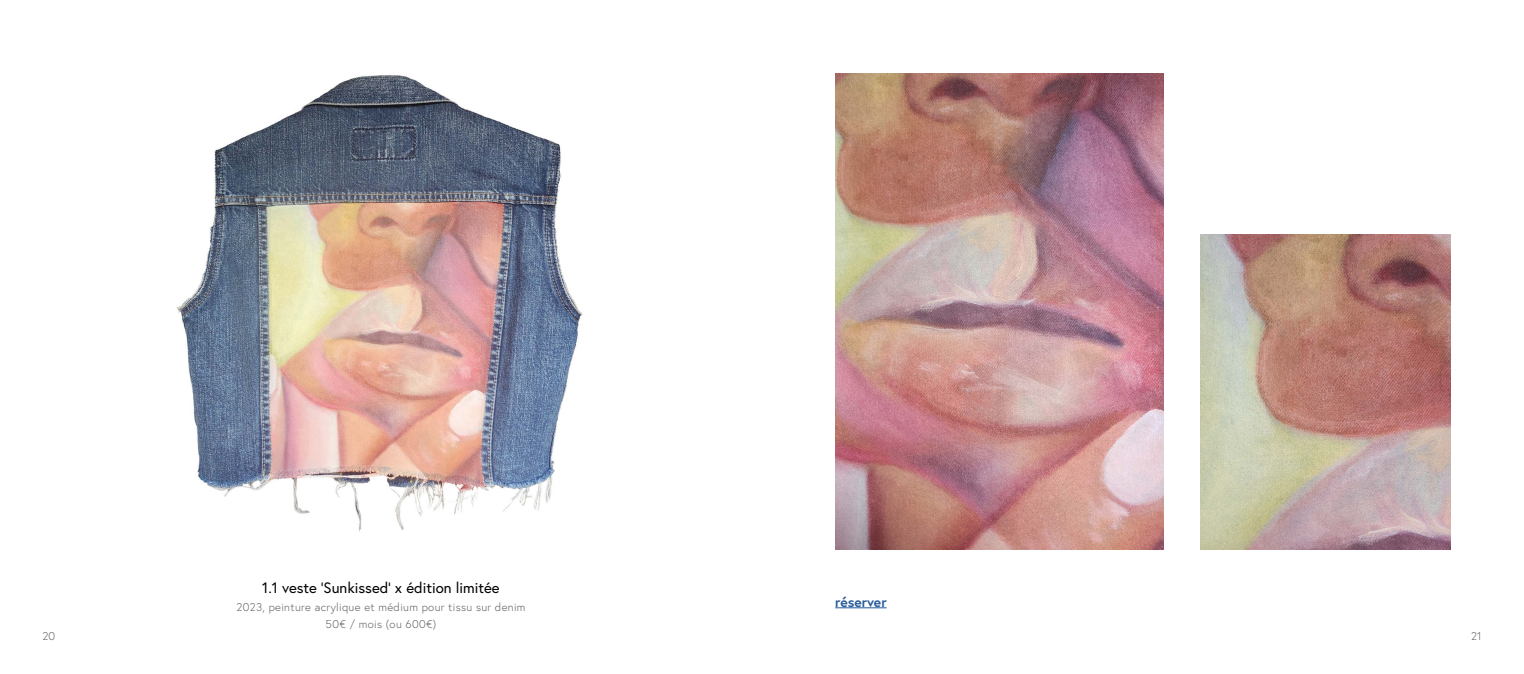
<style>
.page{position:relative;width:1524px;height:674px;background:#fff}
.page>*{position:absolute;margin:0;border:0;box-sizing:border-box;transform-origin:0 0}
.t1{font:15px "Europa";color:#020203}
.t2{font:700 13.88px "Europa";color:#275b9b}
.t3{font:300 11.25px/17.5px "Europa";letter-spacing:.03em;color:#605e5d;text-align:center}
</style>
<div class="page">
<img style="left:177px;top:75px;width:405px;height:457px">
<img style="left:836px;top:73px;width:328px;height:476px">
<img style="left:1200px;top:235px;width:250px;height:314px">
<hr style="left:835px;top:607px;width:51px;height:1px;background:#275b9b">
<h1 class="t1" style="left:262px;top:578px;width:239px">1.1 veste ‘Sunkissed’ x édition limitée</h1>
<p class="t3" style="left:236px;top:597px;width:291px">2023, peinture acrylique et médium pour tissu sur denim<br>50€ / mois (ou 600€)</p>
<p class="t2" style="left:835px;top:592px;width:53px">réserver</p>
<p class="t3" style="left:43px;top:627px;width:14px">20</p>
<p class="t3" style="left:1471px;top:627px;width:12px">21</p>
</div>
